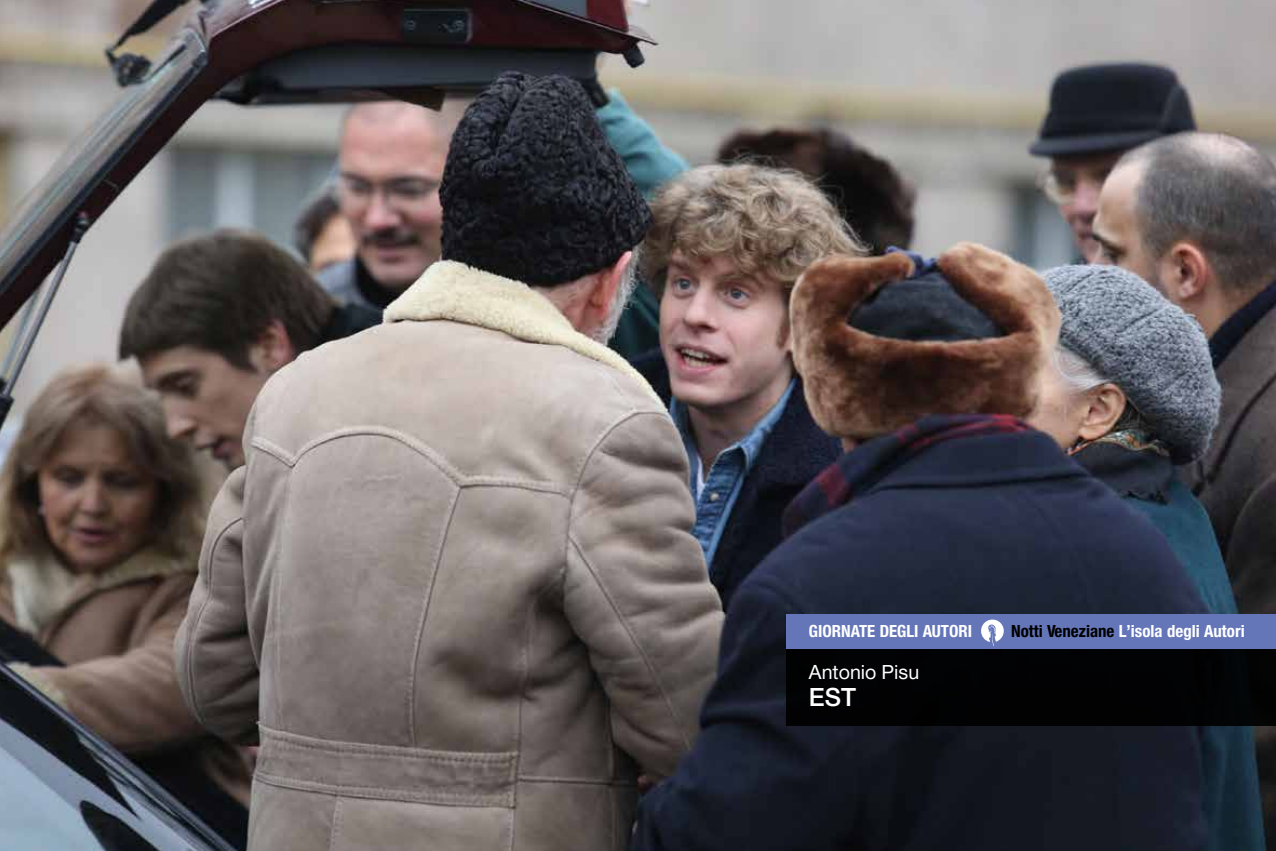
<style>
.page{position:relative;width:1276px;height:851px;background:#fff}
.page>*{position:absolute;margin:0;border:0;box-sizing:border-box;transform-origin:0 0}
.t1{font:27px "NH65";color:#fff}
.t2{font:21px "NH55";color:#fff}
.t3{font:18px "NH77";color:#fff}
.s1{color:#000}
</style>
<div class="page">
<img style="left:0;top:0;width:1276px;height:850px">
<div style="left:787px;top:643px;width:489px;height:83px;background:#000"></div>
<div style="left:787px;top:614px;width:489px;height:34px;background:#6476b8"></div>
<svg style="left:981px;top:619px;width:22px;height:27px"></svg>
<p class="t3" style="left:809px;top:619px;width:165px">GIORNATE DEGLI AUTORI</p>
<p class="t3" style="left:1011px;top:619px;width:235px"><span class="s1">Notti Veneziane</span> L’isola degli Autori</p>
<p class="t2" style="left:809px;top:658px;width:112px">Antonio Pisu</p>
<h1 class="t1" style="left:809px;top:679px;width:49px">EST</h1>
</div>
